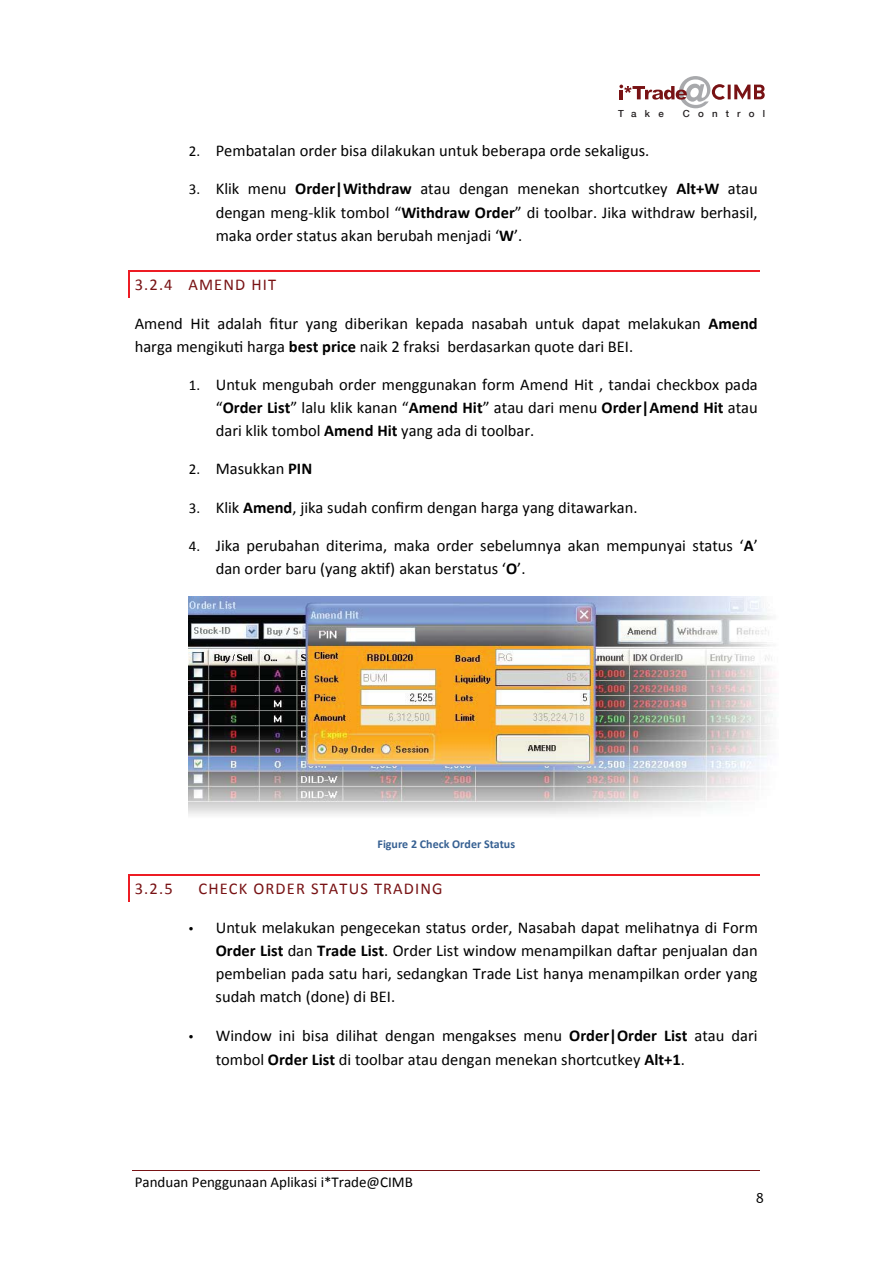
<style>
.page{position:relative;width:893px;height:1263px;background:#fff}
.page>*{position:absolute;margin:0;border:0;box-sizing:border-box;transform-origin:0 0}
.t1{font:16.5px/23.1px "Calibri";color:#010101;text-align:justify}
.t2{font:16.5px "Calibri";letter-spacing:.07em;color:#781214}
.t3{font:15px "Calibri";color:#010101}
.t4{font:15px "Candara";color:#010101}
.t5{font:700 12px "Calibri";color:#366092}
.t6{font:500 9.75px "Helvetica Neue";letter-spacing:.84em;color:#231f20}
.s1{font-size:15px}
.s2{font-weight:700}
</style>
<div class="page">
<svg style="left:619px;top:76px;width:146px;height:32px"></svg>
<hr style="left:128px;top:271px;width:632px;height:1px;background:#ed1c24">
<hr style="left:128px;top:272px;width:2px;height:26px;background:#ed1c24">
<img style="left:189px;top:596px;width:584px;height:219px">
<hr style="left:128px;top:874px;width:632px;height:1px;background:#ed1c24">
<hr style="left:128px;top:875px;width:2px;height:26px;background:#ed1c24">
<hr style="left:133px;top:1170px;width:627px;height:1px;background:#781214">
<p class="t6" style="left:618px;top:108px;width:47px">Take</p>
<p class="t6" style="left:683px;top:108px;width:84px">Control</p>
<p class="t1" style="left:189px;top:138px;width:462px"><span class="s1">2.</span> Pembatalan order bisa dilakukan untuk beberapa orde sekaligus.</p>
<p class="t1" style="left:216px;top:177px;width:544px;text-indent:-27px"><span class="s1">3.</span> Klik menu <span class="s2">Order|Withdraw</span> atau dengan menekan shortcutkey <span class="s2">Alt+W</span> atau dengan meng-klik tombol “<span class="s2">Withdraw Order</span>” di toolbar. Jika withdraw berhasil, maka order status akan berubah menjadi ‘<span class="s2">W</span>’.</p>
<p class="t2" style="left:135px;top:275px;width:143px">3.2.4 AMEND HIT</p>
<p class="t1" style="left:135px;top:311px;width:624px">Amend Hit adalah fitur yang diberikan kepada nasabah untuk dapat melakukan <span class="s2">Amend </span>harga mengikuti harga <span class="s2">best price</span> naik 2 fraksi berdasarkan quote dari BEI.</p>
<p class="t1" style="left:216px;top:372px;width:543px;text-indent:-27px"><span class="s1">1.</span> Untuk mengubah order menggunakan form Amend Hit , tandai checkbox pada “<span class="s2">Order List</span>” lalu klik kanan “<span class="s2">Amend Hit</span>” atau dari menu <span class="s2">Order|Amend Hit</span> atau dari klik tombol <span class="s2">Amend Hit</span> yang ada di toolbar.</p>
<p class="t1" style="left:189px;top:457px;width:125px"><span class="s1">2.</span> Masukkan <span class="s2">PIN</span></p>
<p class="t1" style="left:189px;top:495px;width:450px"><span class="s1">3.</span> Klik <span class="s2">Amend</span>, jika sudah confirm dengan harga yang ditawarkan.</p>
<p class="t1" style="left:216px;top:533px;width:543px;text-indent:-27px"><span class="s1">4.</span> Jika perubahan diterima, maka order sebelumnya akan mempunyai status ‘<span class="s2">A</span>’ dan order baru (yang aktif) akan berstatus ‘<span class="s2">O</span>’.</p>
<p class="t5" style="left:377px;top:837px;width:139px">Figure 2 Check Order Status</p>
<p class="t2" style="left:135px;top:878px;width:39px">3.2.5</p>
<p class="t2" style="left:198px;top:878px;width:246px">CHECK ORDER STATUS TRADING</p>
<p class="t1" style="left:216px;top:915px;width:544px;text-indent:-27px">• Untuk melakukan pengecekan status order, Nasabah dapat melihatnya di Form <span class="s2">Order List</span> dan <span class="s2">Trade List</span>. Order List window menampilkan daftar penjualan dan pembelian pada satu hari, sedangkan Trade List hanya menampilkan order yang sudah match (done) di BEI.</p>
<p class="t1" style="left:216px;top:1024px;width:543px;text-indent:-27px">• Window ini bisa dilihat dengan mengakses menu <span class="s2">Order|Order List</span> atau dari tombol <span class="s2">Order List</span> di toolbar atau dengan menekan shortcutkey <span class="s2">Alt+1</span>.</p>
<p class="t3" style="left:135px;top:1173px;width:280px">Panduan Penggunaan Aplikasi i*Trade@CIMB</p>
<p class="t4" style="left:756px;top:1189px;width:10px">8</p>
</div>
